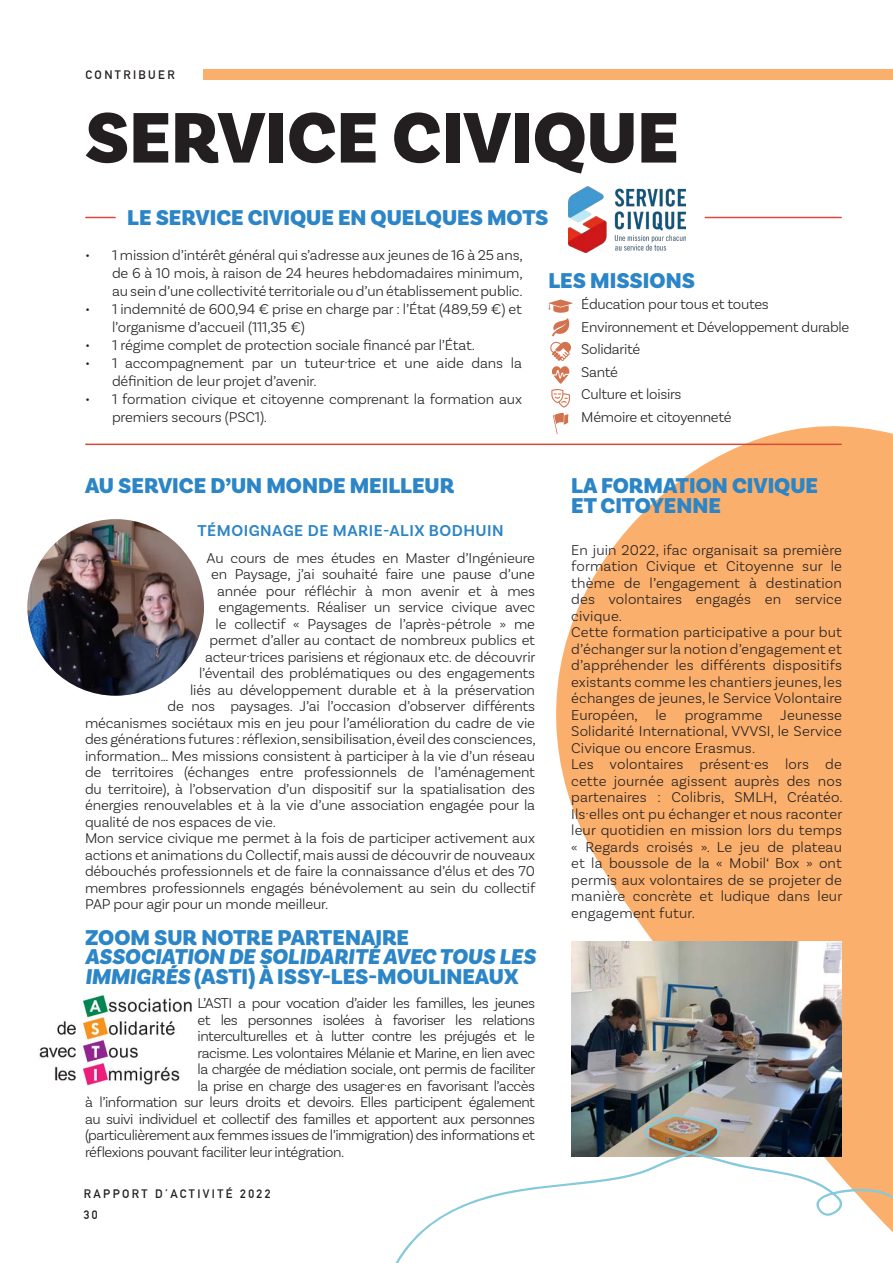
<style>
.page{position:relative;width:893px;height:1263px;background:#fff}
.page>*{position:absolute;margin:0;border:0;box-sizing:border-box;transform-origin:0 0}
.t1{font:900 75px "Basic Sans";color:#231f20}
.t2{font:900 22.5px/19.5px "Basic Sans";color:#2b85c6}
.t3{font:600 16.5px "Basic Sans";letter-spacing:.03em;color:#2b85c6}
.t4{font:300 15px/16.5px "Basic Sans";letter-spacing:-.01em;color:#231f20;text-align:justify}
.t5{font:300 15px "Basic Sans";letter-spacing:-.03em;color:#231f20}
.t6{font:700 12px "DIN Alternate";letter-spacing:.2em;color:#231f20}
.s1{font-style:italic}
</style>
<div class="page">
<div style="left:203px;top:70px;width:690px;height:10px;background:#faaf6c"></div>
<svg style="left:541px;top:426px;width:352px;height:688px;fill:#faaf6c"></svg>
<img style="left:571px;top:941px;width:271px;height:173px">
<svg style="left:395px;top:1114px;width:498px;height:149px"></svg>
<img style="left:568px;top:187px;width:117px;height:66px">
<svg style="left:86px;top:217px;width:29px;height:1px"></svg>
<hr style="left:705px;top:217px;width:136px;height:1px;background:#d84b3a">
<hr style="left:86px;top:444px;width:755px;height:1px;background:#d84b3a">
<svg style="left:548px;top:300px;width:25px;height:134px"></svg>
<img style="left:27px;top:519px;width:177px;height:177px;border-radius:88px">
<img style="left:39px;top:994px;width:153px;height:92px">
<p class="t6" style="left:86px;top:66px;width:91px">CONTRIBUER</p>
<p class="t1" style="left:85px;top:92px;width:595px">SERVICE CIVIQUE</p>
<p class="t2" style="left:127px;top:209px;width:423px">LE SERVICE CIVIQUE EN QUELQUES MOTS</p>
<p class="t4" style="left:112px;top:246px;width:412px;line-height:18px;text-indent:-27px">• 1 mission d’intérêt général qui s’adresse aux jeunes de 16 à 25 ans, de 6 à 10 mois, à raison de 24 heures hebdomadaires minimum, au sein d’une collectivité territoriale ou d’un établissement public.</p>
<p class="t4" style="left:112px;top:300px;width:411px;line-height:18px;text-indent:-27px">• 1 indemnité de 600,94 € prise en charge par : l’État (489,59 €) et l’organisme d’accueil (111,35 €)</p>
<p class="t4" style="left:85px;top:336px;width:391px">• 1 régime complet de protection sociale financé par l’État.</p>
<p class="t4" style="left:112px;top:354px;width:411px;line-height:18px;text-indent:-27px">• 1 accompagnement par un tuteur·trice et une aide dans la définition de leur projet d’avenir.</p>
<p class="t4" style="left:112px;top:390px;width:411px;line-height:18px;text-indent:-27px">• 1 formation civique et citoyenne comprenant la formation aux premiers secours (PSC1).</p>
<p class="t2" style="left:548px;top:272px;width:148px">LES MISSIONS</p>
<p class="t4" style="left:581px;top:296px;width:189px">Éducation pour tous et toutes</p>
<p class="t4" style="left:581px;top:318px;width:270px">Environnement et Développement durable</p>
<p class="t4" style="left:581px;top:341px;width:60px">Solidarité</p>
<p class="t4" style="left:581px;top:363px;width:38px">Santé</p>
<p class="t4" style="left:581px;top:386px;width:102px">Culture et loisirs</p>
<p class="t4" style="left:581px;top:408px;width:152px">Mémoire et citoyenneté</p>
<p class="t2" style="left:85px;top:476px;width:371px">AU SERVICE D’UN MONDE MEILLEUR</p>
<p class="t3" style="left:198px;top:520px;width:308px">TÉMOIGNAGE DE MARIE-ALIX BODHUIN</p>
<p class="t4" style="left:207px;top:549px;width:330px">Au cours de mes études en Master d’Ingénieure</p>
<p class="t4" style="left:211px;top:566px;width:325px">en Paysage, j’ai souhaité faire une pause d’une</p>
<p class="t4" style="left:217px;top:582px;width:319px">année pour réfléchir à mon avenir et à mes</p>
<p class="t4" style="left:219px;top:599px;width:318px">engagements. Réaliser un service civique avec</p>
<p class="t4" style="left:216px;top:615px;width:321px">le collectif « Paysages de l’après-pétrole » me</p>
<p class="t4" style="left:210px;top:632px;width:327px">permet d’aller au contact de nombreux publics et</p>
<p class="t4" style="left:205px;top:648px;width:332px">acteur·trices parisiens et régionaux etc. de découvrir</p>
<p class="t4" style="left:199px;top:665px;width:338px">l’éventail des problématiques ou des engagements</p>
<p class="t4" style="left:190px;top:681px;width:346px">liés au développement durable et à la préservation</p>
<p class="t4" style="left:168px;top:698px;width:369px">de nos paysages. J’ai l’occasion d’observer différents</p>
<p class="t4" style="left:85px;top:714px;width:452px">mécanismes sociétaux mis en jeu pour l’amélioration du cadre de vie</p>
<p class="t4" style="left:85px;top:731px;width:452px">des générations futures : réflexion, sensibilisation, éveil des consciences,</p>
<p class="t4" style="left:85px;top:747px;width:451px">information… Mes missions consistent à participer à la vie d’un réseau</p>
<p class="t4" style="left:85px;top:764px;width:451px">de territoires (échanges entre professionnels de l’aménagement</p>
<p class="t4" style="left:85px;top:780px;width:452px">du territoire), à l’observation d’un dispositif sur la spatialisation des</p>
<p class="t4" style="left:85px;top:797px;width:452px">énergies renouvelables et à la vie d’une association engagée pour la</p>
<p class="t4" style="left:85px;top:813px;width:192px">qualité de nos espaces de vie.</p>
<p class="t4" style="left:85px;top:830px;width:452px">Mon service civique me permet à la fois de participer activement aux actions et animations du Collectif, mais aussi de découvrir de nouveaux débouchés professionnels et de faire la connaissance d’élus et des 70 membres professionnels engagés bénévolement au sein du collectif PAP pour agir pour un monde meilleur.</p>
<p class="t2" style="left:85px;top:928px;width:452px">ZOOM SUR NOTRE PARTENAIRE<br><span class="s1">ASSOCIATION DE SOLIDARITÉ AVEC TOUS LES<br>IMMIGRÉS</span> (ASTI) À ISSY-LES-MOULINEAUX</p>
<p class="t5" style="left:198px;top:994px;width:339px">L’ASTI a pour vocation d’aider les familles, les jeunes</p>
<p class="t5" style="left:198px;top:1011px;width:339px">et les personnes isolées à favoriser les relations</p>
<p class="t5" style="left:198px;top:1027px;width:339px">interculturelles et à lutter contre les préjugés et le</p>
<p class="t5" style="left:198px;top:1044px;width:339px">racisme. Les volontaires Mélanie et Marine, en lien avec</p>
<p class="t5" style="left:198px;top:1060px;width:339px">la chargée de médiation sociale, ont permis de faciliter</p>
<p class="t5" style="left:198px;top:1077px;width:339px">la prise en charge des usager·es en favorisant l’accès</p>
<p class="t5" style="left:85px;top:1093px;width:451px">à l’information sur leurs droits et devoirs. Elles participent également</p>
<p class="t5" style="left:85px;top:1110px;width:452px">au suivi individuel et collectif des familles et apportent aux personnes</p>
<p class="t5" style="left:85px;top:1126px;width:451px">(particulièrement aux femmes issues de l’immigration) des informations et</p>
<p class="t5" style="left:85px;top:1143px;width:261px">réflexions pouvant faciliter leur intégration.</p>
<p class="t6" style="left:84px;top:1185px;width:188px">RAPPORT D’ACTIVITÉ 2022</p>
<p class="t6" style="left:84px;top:1206px;width:15px">30</p>
<p class="t2" style="left:571px;top:476px;width:248px">LA FORMATION CIVIQUE<br>ET CITOYENNE</p>
<p class="t4" style="left:571px;top:541px;width:272px">En juin 2022, ifac organisait sa première formation Civique et Citoyenne sur le thème de l’engagement à destination des volontaires engagés en service civique.</p>
<p class="t4" style="left:571px;top:624px;width:272px">Cette formation participative a pour but d’échanger sur la notion d’engagement et d’appréhender les différents dispositifs existants comme les chantiers jeunes, les échanges de jeunes, le Service Volontaire Européen, le programme Jeunesse Solidarité International, VVVSI, le Service Civique ou encore Erasmus.</p>
<p class="t4" style="left:571px;top:756px;width:273px">Les volontaires présent·es lors de cette journée agissent auprès des nos partenaires : Colibris, SMLH, Créatéo.<br>Ils·elles ont pu échanger et nous raconter leur quotidien en mission lors du temps « Regards croisés ». Le jeu de plateau et la boussole de la « Mobil‘ Box » ont permis aux volontaires de se projeter de manière concrète et ludique dans leur engagement futur.</p>
</div>
